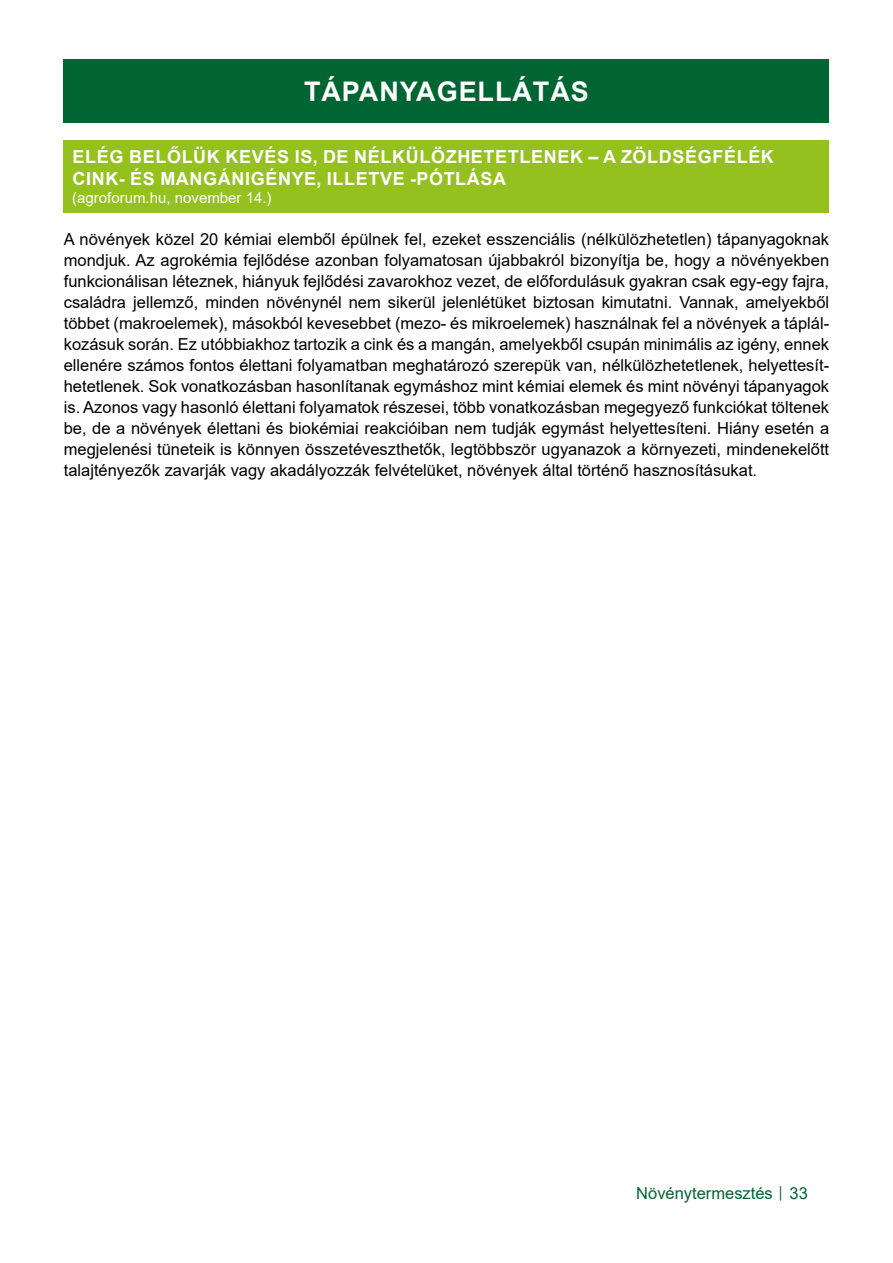
<style>
.page{position:relative;width:893px;height:1263px;background:#fff}
.page>*{position:absolute;margin:0;border:0;box-sizing:border-box;transform-origin:0 0}
.t1{font:700 27px "Arial";letter-spacing:.035em;color:#fff}
.t2{font:700 18px/21.6px "Arial";letter-spacing:.035em;color:#fff}
.t3{font:16.5px/21px "Arial";color:#000;text-align:justify}
.t4{font:16.5px "Arial";color:#006533}
.t5{font:15px "Arial";color:#fff}
.s1{font-size:12px}
</style>
<div class="page">
<div style="left:64px;top:60px;width:765px;height:63px;background:#006533"></div>
<div style="left:64px;top:140px;width:765px;height:73px;background:#95c11f"></div>
<h1 class="t1" style="left:304px;top:73px;width:286px">TÁPANYAGELLÁTÁS</h1>
<p class="t2" style="left:73px;top:146px;width:703px">ELÉG BELŐLÜK KEVÉS IS, DE NÉLKÜLÖZHETETLENEK – A ZÖLDSÉGFÉLÉK<br>CINK- ÉS MANGÁNIGÉNYE, ILLETVE -PÓTLÁSA</p>
<p class="t5" style="left:72px;top:187px;width:201px">(agroforum.hu, november 14.)</p>
<p class="t3" style="left:64px;top:229px;width:767px">A növények közel 20 kémiai elemből épülnek fel, ezeket esszenciális (nélkülözhetetlen) tápanyagoknak mondjuk. Az agrokémia fejlődése azonban folyamatosan újabbakról bizonyítja be, hogy a növényekben funkcionálisan léteznek, hiányuk fejlődési zavarokhoz vezet, de előfordulásuk gyakran csak egy-egy fajra, családra jellemző, minden növénynél nem sikerül jelenlétüket biztosan kimutatni. Vannak, amelyekből többet (makroelemek), másokból kevesebbet (mezo- és mikroelemek) használnak fel a növények a táplál&shy;kozásuk során. Ez utóbbiakhoz tartozik a cink és a mangán, amelyekből csupán minimális az igény, ennek ellenére számos fontos élettani folyamatban meghatározó szerepük van, nélkülözhetetlenek, helyettesít&shy;hetetlenek. Sok vonatkozásban hasonlítanak egymáshoz mint kémiai elemek és mint növényi tápanyagok is. Azonos vagy hasonló élettani folyamatok részesei, több vonatkozásban megegyező funkciókat töltenek be, de a növények élettani és biokémiai reakcióiban nem tudják egymást helyettesíteni. Hiány esetén a megjelenési tüneteik is könnyen összetéveszthetők, legtöbbször ugyanazok a környezeti, mindenekelőtt talajtényezők zavarják vagy akadályozzák felvételüket, növények által történő hasznosításukat.</p>
<p class="t4" style="left:636px;top:1182px;width:173px">Növénytermesztés <span class="s1">│</span> 33</p>
</div>
